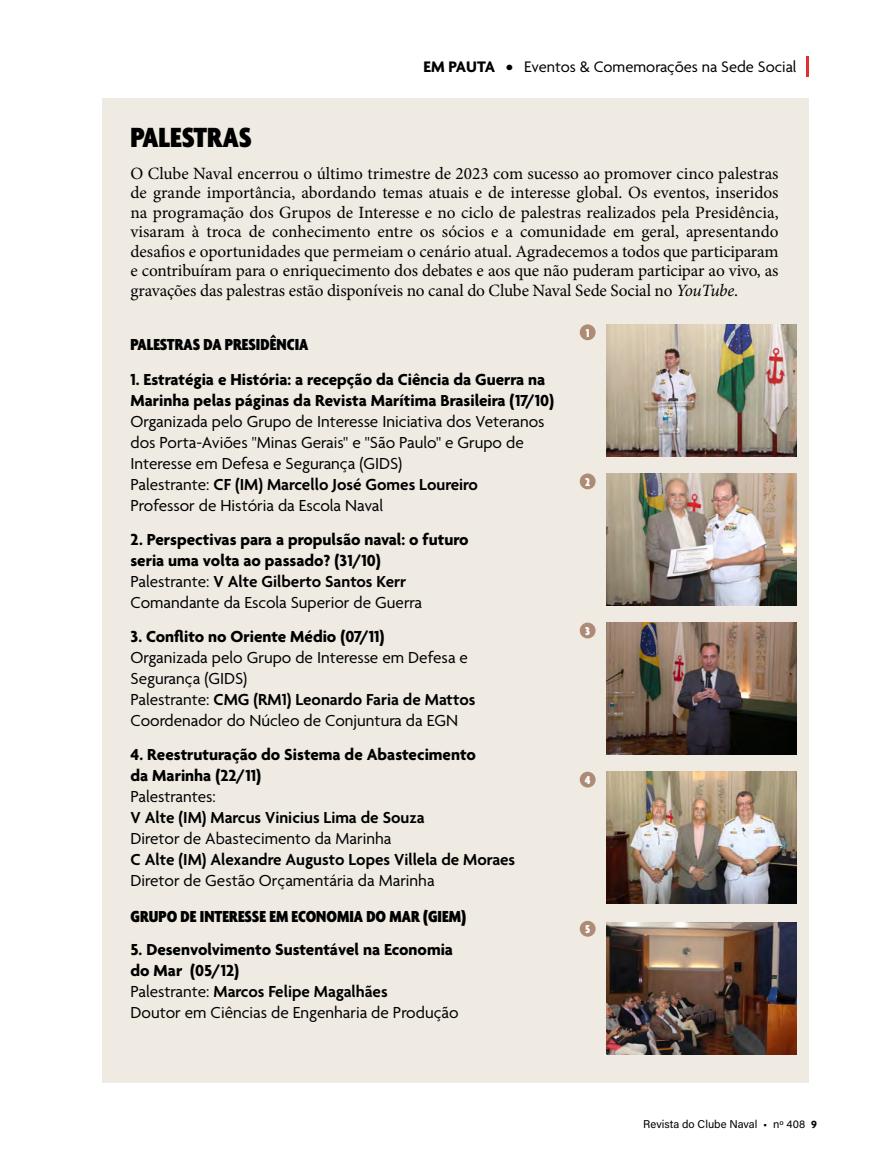
<style>
.page{position:relative;width:885px;height:1166px;background:#fff}
.page>*{position:absolute;margin:0;border:0;box-sizing:border-box;transform-origin:0 0}
.t1{font:900 condensed 30px "Agenda";color:#000}
.t2{font:17.25px/19.5px "Minion Pro";letter-spacing:-.01em;color:#000;text-align:justify}
.t3{font:700 17.25px/21px "Agenda";color:#000}
.t4{font:17.25px/21px "Agenda";color:#000}
.t5{font:600 17.25px "Agenda";color:#000}
.t6{font:900 condensed 17.25px "Agenda";color:#000}
.t7{font:16.5px "Agenda";color:#000}
.t8{font:900 condensed 12.3px "Agenda";color:#fff}
.t9{font:11.25px "Acumin Pro";color:#000}
.s1{font-weight:700}
.s2{font-style:italic}
.s3{font-weight:600}
.s4{font-weight:400}
.s5{font-family:"Agenda";font-weight:700}
</style>
<div class="page">
<hr style="left:805px;top:56px;width:3px;height:21px;background:#e02f2e">
<div style="left:102px;top:98px;width:706px;height:983px;background:#efebe3"></div>
<div style="left:579px;top:324px;width:16px;height:16px;background:#ad8b74;border-radius:50%"></div>
<div style="left:579px;top:473px;width:16px;height:16px;background:#ad8b74;border-radius:50%"></div>
<div style="left:579px;top:622px;width:16px;height:16px;background:#ad8b74;border-radius:50%"></div>
<div style="left:579px;top:771px;width:16px;height:16px;background:#ad8b74;border-radius:50%"></div>
<div style="left:579px;top:920px;width:16px;height:16px;background:#ad8b74;border-radius:50%"></div>
<img style="left:606px;top:473px;width:190px;height:132px">
<img style="left:606px;top:922px;width:190px;height:131px">
<img style="left:606px;top:622px;width:190px;height:132px">
<img style="left:606px;top:324px;width:190px;height:132px">
<img style="left:606px;top:771px;width:190px;height:132px">
<p class="t7" style="left:423px;top:57px;width:374px"><span class="s1">EM PAUTA •</span> Eventos &amp; Comemorações na Sede Social</p>
<h1 class="t1" style="left:130px;top:121px;width:123px">PALESTRAS</h1>
<p class="t2" style="left:130px;top:163px;width:649px">O Clube Naval encerrou o último trimestre de 2023 com sucesso ao promover cinco palestras de grande importância, abordando temas atuais e de interesse global. Os eventos, inseridos na programação dos Grupos de Interesse e no ciclo de palestras realizados pela Presidência, visaram à troca de conhecimento entre os sócios e a comunidade em geral, apresentando desafios e oportunidades que permeiam o cenário atual. Agradecemos a todos que participaram e contribuíram para o enriquecimento dos debates e aos que não puderam participar ao vivo, as gravações das palestras estão disponíveis no canal do Clube Naval Sede Social no <span class="s2">YouTube</span>.</p>
<p class="t6" style="left:130px;top:335px;width:179px">PALESTRAS DA PRESIDÊNCIA</p>
<p class="t3" style="left:130px;top:370px;width:425px">1. Estratégia e História: a recepção da Ciência da Guerra na<br>Marinha pelas páginas da Revista Marítima Brasileira (17/10)</p>
<p class="t4" style="left:130px;top:412px;width:415px">Organizada pelo Grupo de Interesse Iniciativa dos Veteranos dos Porta-Aviões "Minas Gerais" e "São Paulo" e Grupo de Interesse em Defesa e Segurança (GIDS)<br>Palestrante: <span class="s3">CF (IM) Marcello José Gomes Loureiro </span>Professor de História da Escola Naval</p>
<p class="t3" style="left:130px;top:530px;width:339px">2. Perspectivas para a propulsão naval: o futuro seria uma volta ao passado? (31/10)<br><span class="s4">Palestrante:</span> <span class="s3">V Alte Gilberto Santos Kerr </span><span class="s4">Comandante da Escola Superior de Guerra</span></p>
<p class="t3" style="left:130px;top:626px;width:255px">3. Conflito no Oriente Médio (07/11)</p>
<p class="t4" style="left:130px;top:647px;width:346px">Organizada pelo Grupo de Interesse em Defesa e Segurança (GIDS)<br>Palestrante: <span class="s3">CMG (RM1) Leonardo Faria de Mattos </span>Coordenador do Núcleo de Conjuntura da EGN</p>
<p class="t3" style="left:130px;top:744px;width:347px">4. Reestruturação do Sistema de Abastecimento da Marinha (22/11)</p>
<p class="t4" style="left:130px;top:786px;width:87px">Palestrantes:</p>
<p class="t5" style="left:130px;top:807px;width:296px">V Alte (IM) Marcus Vinicius Lima de Souza</p>
<p class="t4" style="left:130px;top:828px;width:262px">Diretor de Abastecimento da Marinha</p>
<p class="t5" style="left:130px;top:849px;width:386px">C Alte (IM) Alexandre Augusto Lopes Villela de Moraes</p>
<p class="t4" style="left:130px;top:870px;width:305px">Diretor de Gestão Orçamentária da Marinha</p>
<p class="t6" style="left:130px;top:906px;width:337px">GRUPO DE INTERESSE EM ECONOMIA DO MAR (GIEM)</p>
<p class="t3" style="left:130px;top:939px;width:329px">5. Desenvolvimento Sustentável na Economia do Mar (05/12)<br><span class="s4">Palestrante:</span> <span class="s3">Marcos Felipe Magalhães<br></span><span class="s4">Doutor em Ciências de Engenharia de Produção</span></p>
<p class="t8" style="left:585px;top:326px;width:5px">1</p>
<p class="t8" style="left:585px;top:475px;width:6px">2</p>
<p class="t8" style="left:585px;top:624px;width:6px">3</p>
<p class="t8" style="left:584px;top:773px;width:7px">4</p>
<p class="t8" style="left:585px;top:922px;width:7px">5</p>
<p class="t9" style="left:643px;top:1115px;width:175px">Revista do Clube Naval • nº 408 <span class="s5">9</span></p>
</div>
